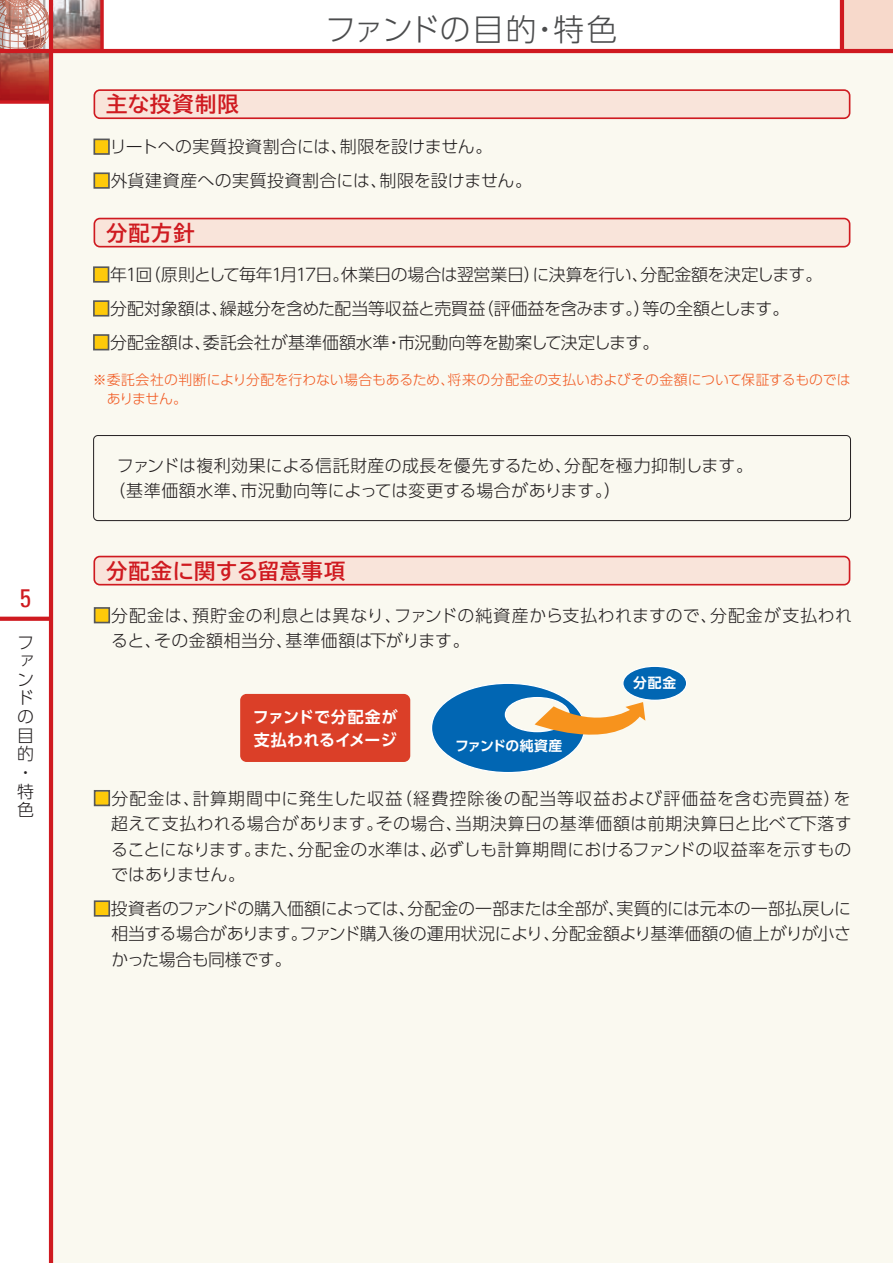
<style>
.page{position:relative;width:893px;height:1263px;background:#fff}
.page>*{position:absolute;margin:0;border:0;box-sizing:border-box;transform-origin:0 0}
.t1{font:300 30.75px "UD Shin Go Pro";letter-spacing:.005em;color:#4b4c4d}
.t2{font:condensed 25.5px "Univers";color:#cf1a20}
.t3{font:700 21.3px "TBUD Go Std";letter-spacing:.04em;color:#cf1a20}
.t4{font:300 16.95px/18.6px "UD Shin Go Pro";color:#231f20}
.t5{font:300 16.95px/25.5px "UD Shin Go Pro";letter-spacing:.025em;color:#231f20}
.t6{font:300 16.95px "UD Shin Go Pro";letter-spacing:-.035em;color:#231f20}
.t7{font:300 16.95px "UD Shin Go Pro";letter-spacing:-.02em;color:#231f20}
.t8{font:300 16.95px "UD Shin Go Pro";letter-spacing:.02em;color:#231f20}
.t9{font:700 15.9px/23.4px "UD Shin Go Pro De";letter-spacing:.02em;color:#fff}
.t10{font:300 13.8px/19.5px "UD Shin Go Pro";letter-spacing:-.005em;color:#f15921}
.t11{font:700 13.8px "UD Shin Go Pro De";letter-spacing:-.025em;color:#fff}
.t12{font:700 13.8px "UD Shin Go Pro De";letter-spacing:.03em;color:#fff}
.s1{color:#feca0a}
</style>
<div class="page">
<div style="left:842px;top:0;width:51px;height:51px;background:#f7d9cb"></div>
<img style="left:53px;top:0;width:47px;height:49px">
<svg style="left:0;top:0;width:49px;height:49px"></svg>
<img style="left:0;top:53px;width:49px;height:47px">
<div style="left:51px;top:51px;width:842px;height:1212px;background:#faf9f0"></div>
<svg style="left:0;top:617px;width:49px;height:4px"></svg>
<hr style="left:49px;top:0;width:4px;height:1263px;background:#cf1a20">
<hr style="left:0;top:49px;width:893px;height:4px;background:#cf1a20">
<svg style="left:0;top:100px;width:49px;height:4px"></svg>
<svg style="left:100px;top:0;width:4px;height:49px"></svg>
<hr style="left:840px;top:0;width:4px;height:51px;background:#cf1a20">
<div style="left:93px;top:139px;width:17px;height:16px;border:2px solid #57585a"></div>
<div style="left:93px;top:172px;width:17px;height:17px;border:2px solid #57585a"></div>
<div style="left:93px;top:266px;width:16px;height:17px;border:2px solid #57585a"></div>
<div style="left:93px;top:300px;width:16px;height:17px;border:2px solid #57585a"></div>
<div style="left:93px;top:334px;width:16px;height:16px;border:2px solid #57585a"></div>
<svg style="left:94px;top:89px;width:756px;height:30px;background:#f4cdc5"></svg>
<svg style="left:94px;top:218px;width:756px;height:29px;background:#f5d1c9"></svg>
<svg style="left:93px;top:556px;width:757px;height:29px;background:#f5d1c9"></svg>
<div style="left:94px;top:607px;width:16px;height:16px;border:2px solid #57585a"></div>
<div style="left:94px;top:790px;width:16px;height:16px;border:2px solid #57585a"></div>
<div style="left:94px;top:900px;width:16px;height:17px;border:2px solid #57585a"></div>
<div style="left:623px;top:666px;width:64px;height:34px;background:#0166b3;border-radius:50%"></div>
<div style="left:622px;top:666px;width:65px;height:35px;border:1px solid #fff;border-radius:50%"></div>
<div style="left:240px;top:694px;width:170px;height:68px;background:#db3f28;border-radius:6px"></div>
<svg style="left:431px;top:682px;width:214px;height:91px"></svg>
<div style="left:93px;top:435px;width:758px;height:86px;border:1px solid #231f20;border-radius:4px"></div>
<hr style="left:892px;top:0;width:1px;height:51px;background:#f3c3b0">
<h2 class="t2" style="left:20px;top:582px;width:13px">5</h2>
<p class="t4" style="left:17px;top:632px;width:18px">ファンドの目的・特色</p>
<p class="t3" style="left:106px;top:87px;width:134px">主な投資制限</p>
<h1 class="t1" style="left:325px;top:4px;width:294px">ファンドの目的・特色</h1>
<p class="t4" style="left:93px;top:137px;width:401px"><span class="s1">■</span>リートへの実質投資割合には、制限を設けません。</p>
<p class="t8" style="left:93px;top:167px;width:440px"><span class="s1">■</span>外貨建資産への実質投資割合には、制限を設けません。</p>
<p class="t3" style="left:106px;top:215px;width:90px">分配方針</p>
<p class="t6" style="left:93px;top:261px;width:731px"><span class="s1">■</span>年1回（原則として毎年1月17日。休業日の場合は翌営業日）に決算を行い、分配金額を決定します。</p>
<p class="t7" style="left:93px;top:295px;width:698px"><span class="s1">■</span>分配対象額は、繰越分を含めた配当等収益と売買益（評価益を含みます。）等の全額とします。</p>
<p class="t4" style="left:93px;top:332px;width:568px"><span class="s1">■</span>分配金額は、委託会社が基準価額水準・市況動向等を勘案して決定します。</p>
<p class="t10" style="left:107px;top:369px;width:745px;text-indent:-14px">※委託会社の判断により分配を行わない場合もあるため、将来の分配金の支払いおよびその金額について保証するものではありません。</p>
<p class="t4" style="left:108px;top:452px;width:646px;line-height:25.5px;text-indent:8px">ファンドは複利効果による信託財産の成長を優先するため、分配を極力抑制します。（基準価額水準、市況動向等によっては変更する場合があります。）</p>
<p class="t3" style="left:106px;top:553px;width:241px">分配金に関する留意事項</p>
<p class="t5" style="left:111px;top:602px;width:742px;text-indent:-18px"><span class="s1">■</span>分配金は、預貯金の利息とは異なり、ファンドの純資産から支払われますので、分配金が支払われると、その金額相当分、基準価額は下がります。</p>
<p class="t9" style="left:253px;top:705px;width:146px">ファンドで分配金が支払われるイメージ</p>
<p class="t11" style="left:455px;top:735px;width:109px">ファンドの純資産</p>
<p class="t12" style="left:633px;top:672px;width:45px">分配金</p>
<p class="t4" style="left:111px;top:785px;width:742px;line-height:25.5px;text-align:justify;text-indent:-18px"><span class="s1">■</span>分配金は、計算期間中に発生した収益（経費控除後の配当等収益および評価益を含む売買益）を超えて支払われる場合があります。その場合、当期決算日の基準価額は前期決算日と比べて下落することになります。また、分配金の水準は、必ずしも計算期間におけるファンドの収益率を示すものではありません。</p>
<p class="t4" style="left:111px;top:895px;width:741px;line-height:25.5px;text-align:justify;text-indent:-18px"><span class="s1">■</span>投資者のファンドの購入価額によっては、分配金の一部または全部が、実質的には元本の一部払戻しに相当する場合があります。ファンド購入後の運用状況により、分配金額より基準価額の値上がりが小さかった場合も同様です。</p>
</div>
